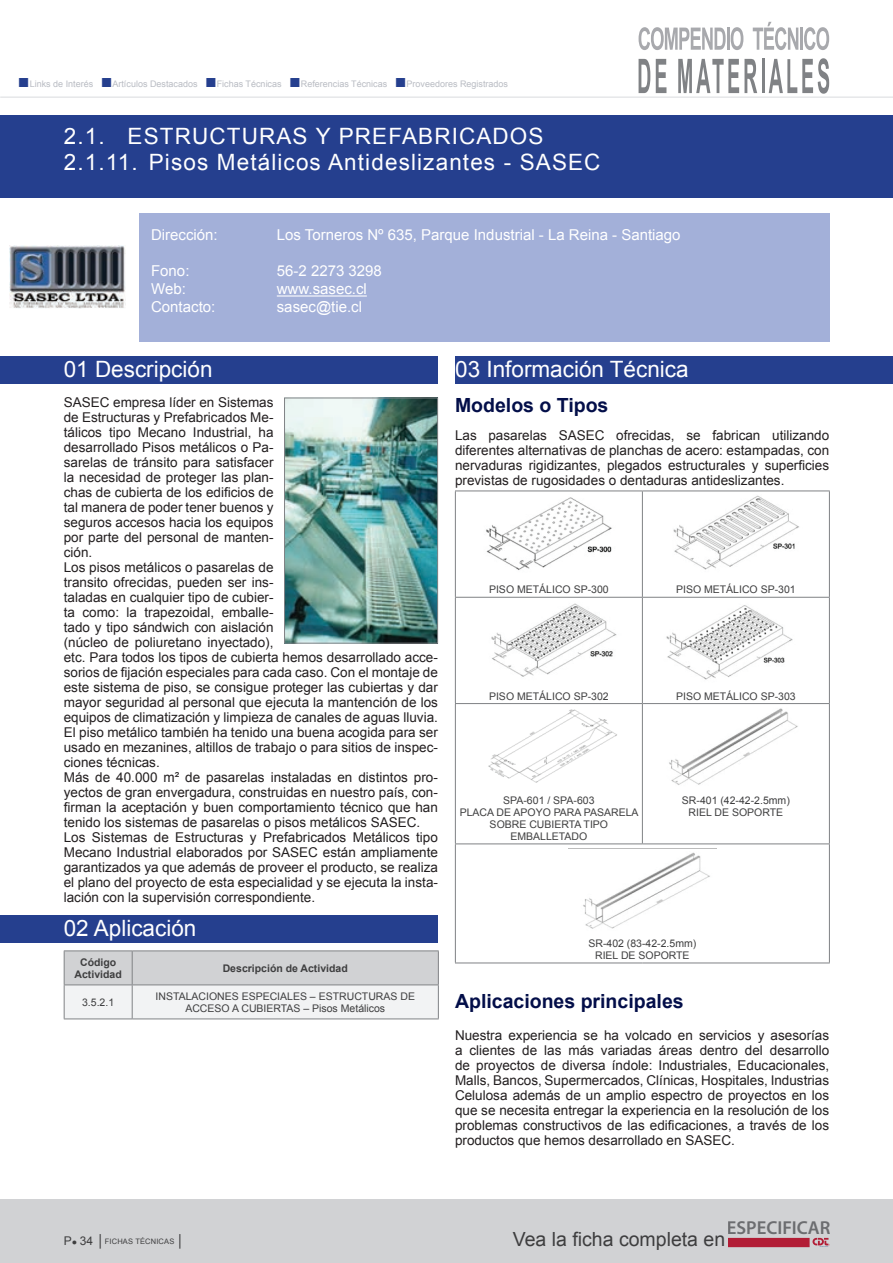
<style>
.page{position:relative;width:893px;height:1263px;background:#fff}
.page>*{position:absolute;margin:0;border:0;box-sizing:border-box;transform-origin:0 0}
.t1{font:22.5px/25.5px "Arial";letter-spacing:.05em;color:#fff}
.t2{font:22.5px "Arial";color:#fff}
.t3{font:700 19.5px "Arial";color:#030e49}
.t4{font:19.5px "Arial";color:#3e3e3f}
.t5{font:600 18.75px "Myriad Pro";color:#6c6d70}
.t6{font:15px/18px "Arial";color:#fff}
.t7{font:13.5px/15px "Arial";color:#231f20;text-align:justify}
.t8{font:10.5px/12px "Arial";color:#3e3e3f;text-align:center}
.t9{font:700 10.5px/12px "Arial";color:#3e3e3f;text-align:center}
.t10{font:9px "Arial";color:#b9bcc3}
.t11{font:7.5px "Arial";letter-spacing:.02em;color:#3e3e3f}
.s1{font-size:19.5px;color:#253f8e}
.s2{font-size:12px}
.s3{font-size:9px}
</style>
<div class="page">
<div style="left:0;top:1199px;width:893px;height:64px;background:#d1d2d4"></div>
<svg style="left:639px;top:27px;width:104px;height:23px"></svg>
<svg style="left:753px;top:22px;width:45px;height:28px"></svg>
<hr style="left:800px;top:28px;width:3px;height:22px;background:#a8a9ad">
<svg style="left:804px;top:27px;width:25px;height:23px"></svg>
<svg style="left:639px;top:59px;width:11px;height:34px"></svg>
<svg style="left:656px;top:59px;width:10px;height:34px"></svg>
<svg style="left:678px;top:59px;width:79px;height:34px"></svg>
<hr style="left:762px;top:59px;width:2px;height:34px;background:#808285">
<svg style="left:769px;top:58px;width:60px;height:36px"></svg>
<hr style="left:0;top:96px;width:893px;height:2px;background:#e6e7e9">
<div style="left:0;top:356px;width:438px;height:28px;background:#253f8e"></div>
<svg style="left:65px;top:951px;width:373px;height:67px"></svg>
<hr style="left:64px;top:950px;width:68px;height:1px;background:#808285">
<hr style="left:64px;top:951px;width:1px;height:33px;background:#808285">
<hr style="left:132px;top:950px;width:307px;height:1px;background:#808285">
<hr style="left:132px;top:951px;width:1px;height:33px;background:#808285">
<hr style="left:438px;top:951px;width:1px;height:33px;background:#808285">
<hr style="left:64px;top:984px;width:68px;height:1px;background:#808285">
<hr style="left:64px;top:985px;width:1px;height:33px;background:#808285">
<hr style="left:132px;top:984px;width:307px;height:1px;background:#808285">
<hr style="left:132px;top:985px;width:1px;height:33px;background:#808285">
<hr style="left:438px;top:985px;width:1px;height:33px;background:#808285">
<hr style="left:64px;top:1018px;width:68px;height:1px;background:#808285">
<hr style="left:132px;top:1018px;width:307px;height:1px;background:#808285">
<svg style="left:456px;top:492px;width:373px;height:470px"></svg>
<hr style="left:455px;top:491px;width:187px;height:1px;background:#808285">
<hr style="left:455px;top:491px;width:1px;height:106px;background:#808285">
<hr style="left:642px;top:491px;width:188px;height:1px;background:#808285">
<hr style="left:642px;top:491px;width:1px;height:106px;background:#808285">
<hr style="left:829px;top:491px;width:1px;height:106px;background:#808285">
<hr style="left:455px;top:597px;width:187px;height:1px;background:#808285">
<hr style="left:455px;top:598px;width:1px;height:105px;background:#808285">
<hr style="left:642px;top:597px;width:188px;height:1px;background:#808285">
<hr style="left:642px;top:598px;width:1px;height:105px;background:#808285">
<hr style="left:829px;top:598px;width:1px;height:105px;background:#808285">
<hr style="left:455px;top:703px;width:187px;height:1px;background:#808285">
<hr style="left:455px;top:704px;width:1px;height:139px;background:#808285">
<hr style="left:642px;top:703px;width:188px;height:1px;background:#808285">
<hr style="left:642px;top:704px;width:1px;height:139px;background:#808285">
<hr style="left:829px;top:704px;width:1px;height:139px;background:#808285">
<hr style="left:455px;top:843px;width:187px;height:1px;background:#808285">
<hr style="left:455px;top:844px;width:1px;height:118px;background:#808285">
<hr style="left:642px;top:843px;width:188px;height:1px;background:#808285">
<hr style="left:829px;top:844px;width:1px;height:118px;background:#808285">
<hr style="left:455px;top:962px;width:187px;height:1px;background:#808285">
<hr style="left:642px;top:962px;width:188px;height:1px;background:#808285">
<img style="left:475px;top:495px;width:148px;height:86px">
<img style="left:662px;top:495px;width:148px;height:86px">
<img style="left:475px;top:601px;width:148px;height:87px">
<img style="left:662px;top:601px;width:148px;height:87px">
<img style="left:475px;top:706px;width:148px;height:86px">
<img style="left:662px;top:706px;width:148px;height:86px">
<img style="left:569px;top:848px;width:147px;height:87px">
<div style="left:139px;top:214px;width:690px;height:128px;background:#a3b0d9"></div>
<hr style="left:277px;top:295px;width:90px;height:2px;background:#fff">
<img style="left:9px;top:245px;width:116px;height:64px">
<div style="left:0;top:115px;width:893px;height:82px;background:#253f8e"></div>
<svg style="left:728px;top:1238px;width:102px;height:9px"></svg>
<div style="left:0;top:915px;width:438px;height:28px;background:#253f8e"></div>
<div style="left:455px;top:356px;width:438px;height:28px;background:#253f8e"></div>
<img style="left:286px;top:400px;width:150px;height:241px">
<div style="left:284px;top:398px;width:154px;height:245px;border:1px solid #808285"></div>
<p class="t10" style="left:18px;top:78px;width:492px"><span class="s1">■</span>Links de I nterés <span class="s1">■</span>Artículos Destacados <span class="s1">■</span>Fichas Técnicas <span class="s1">■</span>Referencias Técnicas <span class="s1">■</span>Proveedores Registrados</p>
<h1 class="t1" style="left:64px;top:124px;width:481px;text-indent:325px">fabricados<br>2.1.11. Pisos Metálicos Antideslizantes - SAS</h1>
<h1 class="t1" style="left:64px;top:124px;width:114px">2.1. Estructur</h1>
<h1 class="t1" style="left:276px;top:124px;width:79px">as y pre</h1>
<h1 class="t1" style="left:568px;top:150px;width:34px">EC</h1>
<p class="t6" style="left:151px;top:226px;width:68px">Dirección:</p>
<p class="t6" style="left:151px;top:262px;width:66px">Fono:<br>Web:<br>Contacto:</p>
<p class="t6" style="left:277px;top:226px;width:405px">Los Torneros Nº 635, Parque Industrial - La Reina - Santiago</p>
<p class="t6" style="left:277px;top:262px;width:107px">56-2 2273 3298 www.sasec.cl sasec@tie.cl</p>
<h1 class="t2" style="left:64px;top:354px;width:150px">01 Descripción</h1>
<p class="t7" style="left:64px;top:395px;width:10px">SAS</p>
<p class="t7" style="left:64px;top:395px;width:376px;text-align:left;text-indent:27px">EC empresa líder en Sistemas<br>de Estructuras y Prefabricados Me-<br>tálicos tipo Mecano Industrial, ha<br>desarrollado Pisos metálicos o Pa-<br>sarelas de tránsito para satisfacer<br>la necesidad de proteger las plan-<br>chas de cubierta de los edificios de<br>tal manera de poder tener buenos y<br>seguros accesos hacia los equipos<br>por parte del personal de manten-<br>ción.<br>Los pisos metálicos o pasarelas de<br>transito ofrecidas, pueden ser ins-<br>taladas en cualquier tipo de cubier-<br>ta como: la trapezoidal, emballe-<br>tado y tipo sándwich con aislación<br>(núcleo de poliuretano inyectado),<br>etc. Para todos los tipos de cubierta hemos desarrollado acce&shy;sorios de fijación especiales para cada caso. Con el montaje de este sistema de piso, se consigue proteger las cubiertas y dar mayor seguridad al personal que ejecuta la mantención de los equipos de climatización y limpieza de canales de aguas lluvia.<br>El piso metálico también ha tenido una buena acogida para ser usado en mezanines, altillos de trabajo o para sitios de inspec&shy;ciones técnicas.<br>Más de 40.000 m² de pasarelas instaladas en distintos pro&shy;yectos de gran envergadura, construidas en nuestro país, con&shy;firman la aceptación y buen comportamiento técnico que han tenido los sistemas de pasarelas o pisos metálicos SAS</p>
<p class="t7" style="left:64px;top:815px;width:376px;text-align:left;text-indent:334px">EC.<br>Los Sistemas de Estructuras y Prefabricados Metálicos tipo<br>Mecano I ndustrial elaborados por SAS</p>
<p class="t7" style="left:64px;top:845px;width:376px;text-indent:235px">EC están ampliamente garantizados ya que además de proveer el producto, se realiza el plano del proyecto de esta especialidad y se ejecuta la insta&shy;lación con la supervisión correspondiente.</p>
<h1 class="t2" style="left:64px;top:913px;width:134px">02 Aplicación</h1>
<p class="t9" style="left:75px;top:956px;width:49px">Código<br>Actividad</p>
<p class="t9" style="left:223px;top:962px;width:127px">Descripción de Actividad</p>
<p class="t8" style="left:82px;top:996px;width:34px">3.5.2.1</p>
<p class="t8" style="left:156px;top:990px;width:261px">INSTALACION ES ESPECIALES – ESTRUCTURAS DE<br>ACCESO A CUBI ERTAS – Pisos Metálicos</p>
<h1 class="t2" style="left:455px;top:354px;width:235px">03 I nformación Técnica</h1>
<h2 class="t3" style="left:455px;top:392px;width:155px">Modelos o Tipos</h2>
<p class="t7" style="left:455px;top:427px;width:376px">Las pasarelas SASEC ofrecidas, se fabrican utilizando diferentes alternativas de planchas de acero: estampadas, con nervaduras rigidizantes, plegados estructurales y superficies previstas de rugosidades o dentaduras antideslizantes.</p>
<p class="t8" style="left:489px;top:584px;width:14px">PISO</p>
<p class="t8" style="left:517px;top:584px;width:93px">METÁLI CO SP-300</p>
<p class="t8" style="left:676px;top:584px;width:14px">PISO</p>
<p class="t8" style="left:704px;top:584px;width:93px">METÁLI CO SP-301</p>
<p class="t8" style="left:489px;top:690px;width:14px">PISO</p>
<p class="t8" style="left:517px;top:690px;width:93px">METÁLI CO SP-302</p>
<p class="t8" style="left:676px;top:690px;width:14px">PISO</p>
<p class="t8" style="left:704px;top:690px;width:93px">METÁLI CO SP-303</p>
<p class="t8" style="left:460px;top:795px;width:139px;text-align:right">SPA-601 / SPA-603<br>PLACA DE APOYO PARA PASA</p>
<p class="t8" style="left:611px;top:807px;width:29px">RELA</p>
<p class="t8" style="left:490px;top:819px;width:9px">SOB</p>
<p class="t8" style="left:510px;top:819px;width:98px;text-align:left">RE CUBI ERTA TI PO<br>EMBALLETADO</p>
<p class="t8" style="left:682px;top:795px;width:109px">SR-401 (42-42-2.5mm)<br>RI EL DE SOPORTE</p>
<p class="t8" style="left:588px;top:937px;width:109px">SR-402 (83-42-2.5mm)<br>RI EL DE SOPORTE</p>
<h2 class="t3" style="left:455px;top:988px;width:230px">Aplicaciones principales</h2>
<p class="t7" style="left:455px;top:1028px;width:376px">N uestra experiencia se ha volcado en servicios y asesorías a clientes de las más variadas áreas dentro del desarrollo de proyectos de diversa índole: Industriales, Educacionales, Malls, Bancos, Supermercados, Clínicas, Hospitales, Industrias Celulosa además de un amplio espectro de proyectos en los que se necesita entregar la experiencia en la resolución de los problemas constructivos de las edificaciones, a través de los productos que hemos desarrollado en SAS</p>
<p class="t7" style="left:712px;top:1133px;width:24px">EC.</p>
<p class="t11" style="left:64px;top:1236px;width:122px"><span class="s2">P</span><span class="s3">●</span> <span class="s2">34 │</span>FICHAS TÉCNICAS <span class="s2">│</span></p>
<h3 class="t5" style="left:727px;top:1215px;width:105px">ESPECIFICAR</h3>
<h2 class="t4" style="left:513px;top:1227px;width:214px">Vea la ficha completa en</h2>
</div>
